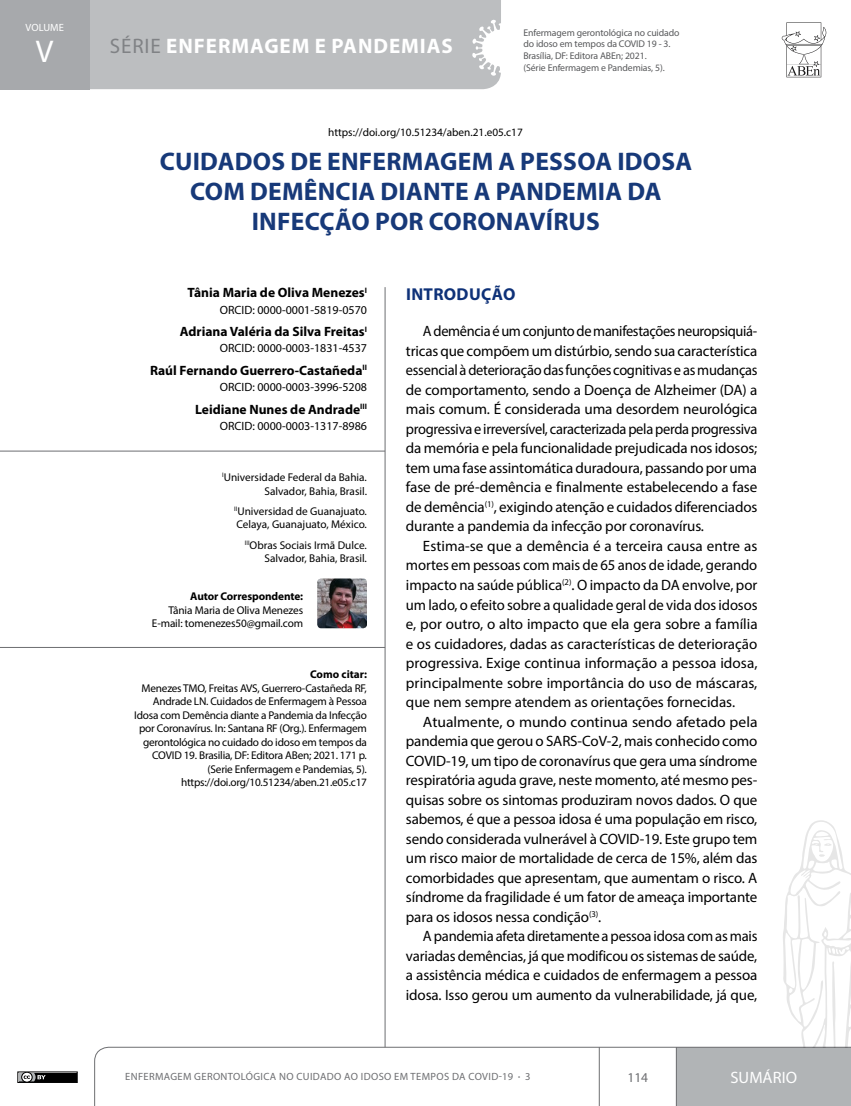
<style>
.page{position:relative;width:851px;height:1106px;background:#fff}
.page>*{position:absolute;margin:0;border:0;box-sizing:border-box;transform-origin:0 0}
.t1{font:31.5px "Myriad Pro";color:#fff}
.t2{font:700 25.5px/30px "Myriad Pro";letter-spacing:.01em;color:#173979;text-align:center}
.t3{font:700 21px "Myriad Pro";letter-spacing:.045em;color:#fff}
.t4{font:700 17.25px "Myriad Pro";letter-spacing:.02em;color:#0e3178}
.t5{font:16.5px "Myriad Pro";letter-spacing:.005em;color:#fff}
.t6{font:15px/19.5px "Myriad Pro";letter-spacing:-.01em;color:#000;text-align:justify}
.t7{font:15px/19.5px "Myriad Pro";letter-spacing:-.01em;color:#000;text-align:justify;scale:.96 1}
.t8{font:15px/19.5px "Myriad Pro";letter-spacing:-.01em;color:#000;text-align:justify;scale:1.04 1}
.t9{font:700 13.5px "Myriad Pro";color:#000}
.t10{font:13.5px "Myriad Pro";color:#6d6e71}
.t11{font:12px "Myriad Pro";color:#000}
.t12{font:11.25px/13.5px "Myriad Pro";letter-spacing:-.02em;color:#000;text-align:right}
.t13{font:11.25px/13.5px "Myriad Pro";color:#000;text-align:right}
.t14{font:700 11.25px "Myriad Pro";letter-spacing:-.01em;color:#000}
.t15{font:10.5px "Myriad Pro";letter-spacing:.035em;color:#6d6e71}
.t16{font:10.5px "Myriad Pro";letter-spacing:.005em;color:#fff}
.t17{font:9.75px/11.7px "Myriad Pro";letter-spacing:-.01em;color:#58595b}
.s1{font-weight:400;color:#808285}
.s2{font-size:7.5px}
</style>
<div class="page">
<svg style="left:94px;top:1046px;width:756px;height:60px"></svg>
<svg style="left:782px;top:820px;width:68px;height:227px"></svg>
<div style="left:89px;top:0;width:412px;height:89px;background:#bcbec0"></div>
<svg style="left:781px;top:22px;width:45px;height:55px"></svg>
<div style="left:0;top:0;width:89px;height:89px;background:#a7a9ac"></div>
<div style="left:17px;top:1071px;width:61px;height:11px;border:1px solid #000"></div>
<div style="left:19px;top:1073px;width:57px;height:8px;background:#000"></div>
<svg style="left:19px;top:1073px;width:27px;height:8px"></svg>
<hr style="left:385px;top:287px;width:1px;height:760px;background:#6d6e71">
<img style="left:317px;top:578px;width:50px;height:50px">
<hr style="left:0;top:451px;width:385px;height:1px;background:#6d6e71">
<hr style="left:0;top:647px;width:385px;height:1px;background:#6d6e71">
<p class="t16" style="left:25px;top:21px;width:40px">VOLUME</p>
<h1 class="t1" style="left:36px;top:32px;width:19px">V</h1>
<h3 class="t3" style="left:110px;top:34px;width:344px"><span class="s1">SÉRIE</span> ENFERMAGEM E PANDEMIAS</h3>
<p class="t17" style="left:523px;top:26px;width:158px">Enfermagem gerontológica no cuidado do idoso em tempos da COVID 19 - 3.<br>Brasília, DF: Editora ABEn; 2021.<br>(Série Enfermagem e Pandemias, 5).</p>
<p class="t13" style="left:328px;top:126px;width:196px">https://doi.org/10.51234/aben.21.e05.c17</p>
<h2 class="t2" style="left:160px;top:147px;width:534px">CUIDADOS DE ENFERMAGEM A PESSOA IDOSA<br>COM DEMÊNCIA DIANTE A PANDEMIA DA<br>INFECÇÃO POR CORONAVÍRUS</h2>
<p class="t9" style="left:187px;top:285px;width:181px">Tânia Maria de Oliva Menezes<sup>I</sup></p>
<p class="t11" style="left:220px;top:302px;width:149px">ORCID: 0000-0001-5819-0570</p>
<p class="t9" style="left:180px;top:324px;width:189px">Adriana Valéria da Silva Freitas<sup>I</sup></p>
<p class="t11" style="left:220px;top:341px;width:149px">ORCID: 0000-0003-1831-4537</p>
<p class="t9" style="left:150px;top:363px;width:218px">Raúl Fernando Guerrero-Castañeda<sup>II</sup></p>
<p class="t11" style="left:220px;top:380px;width:149px">ORCID: 0000-0003-3996-5208</p>
<p class="t9" style="left:195px;top:402px;width:173px">Leidiane Nunes de Andrade<sup>III</sup></p>
<p class="t11" style="left:220px;top:418px;width:149px">ORCID: 0000-0003-1317-8986</p>
<p class="t13" style="left:222px;top:470px;width:146px"><sup>I</sup>Universidade Federal da Bahia.<br>Salvador, Bahia, Brasil.</p>
<p class="t13" style="left:234px;top:504px;width:134px;text-align:left"><sup>II</sup>Universidad de Guanajuato.<br>Celaya, Guanajuato, México.</p>
<p class="t13" style="left:245px;top:538px;width:123px"><sup>III</sup>Obras Sociais Irmã Dulce.<br>Salvador, Bahia, Brasil.</p>
<p class="t14" style="left:190px;top:590px;width:114px">Autor Correspondente:</p>
<p class="t12" style="left:152px;top:603px;width:153px">Tânia Maria de Oliva Menezes<br>E-mail: tomenezes50@gmail.com</p>
<p class="t14" style="left:310px;top:668px;width:58px">Como citar:</p>
<p class="t12" style="left:134px;top:681px;width:234px">Menezes TMO, Freitas AVS, Guerrero-Castañeda RF, Andrade LN. Cuidados de Enfermagem à Pessoa Idosa com Demência diante a Pandemia da Infecção por Coronavírus. In: Santana RF (Org.). Enfermagem gerontológica no cuidado do idoso em tempos da COVID 19. Brasilia, DF: Editora ABen; 2021. 171 p. (Serie Enfermagem e Pandemias, 5). https://doi.org/10.51234/aben.21.e05.c17</p>
<p class="t4" style="left:406px;top:284px;width:111px">INTRODUÇÃO</p>
<p class="t7" style="left:406px;top:321px;width:368px;text-indent:17px">A demência é um conjunto de manifestações neuropsiquiá&shy;tricas que compõem um distúrbio, sendo sua característica essencial à deterioração das funções cognitivas e as mudanças de comportamento, sendo a Doença de Alzheimer (DA) a mais comum. É considerada uma desordem neurológica progressiva e irreversível, caracterizada pela perda progressiva da memória e pela funcionalidade prejudicada nos idosos; tem uma fase assintomática duradoura, passando por uma fase de pré-demência e finalmente estabelecendo a fase de demência<sup>(1)</sup>, exigindo atenção e cuidados diferenciados durante a pandemia da infecção por coronavírus.</p>
<p class="t6" style="left:406px;top:536px;width:353px;text-indent:17px">Estima-se que a demência é a terceira causa entre as mortes em pessoas com mais de 65 anos de idade, gerando impacto na saúde pública<sup>(2)</sup>. O impacto da DA envolve, por um lado, o efeito sobre a qualidade geral de vida dos idosos e, por outro, o alto impacto que ela gera sobre a família e os cuidadores, dadas as características de deterioração progressiva. Exige continua informação a pessoa idosa, principalmente sobre importância do uso de máscaras, que nem sempre atendem as orientações fornecidas.</p>
<p class="t8" style="left:406px;top:711px;width:339px;text-indent:17px">Atualmente, o mundo continua sendo afetado pela pandemia que gerou o SARS-CoV-2, mais conhecido como COVID-19, um tipo de coronavírus que gera uma síndrome respiratória aguda grave, neste momento, até mesmo pes&shy;quisas sobre os sintomas produziram novos dados. O que sabemos, é que a pessoa idosa é uma população em risco, sendo considerada vulnerável à COVID-19. Este grupo tem um risco maior de mortalidade de cerca de 15%, além das comorbidades que apresentam, que aumentam o risco. A síndrome da fragilidade é um fator de ameaça importante para os idosos nessa condição<sup>(3)</sup>.</p>
<p class="t6" style="left:406px;top:926px;width:353px;text-indent:17px">A pandemia afeta diretamente a pessoa idosa com as mais variadas demências, já que modificou os sistemas de saúde, a assistência médica e cuidados de enfermagem a pessoa idosa. Isso gerou um aumento da vulnerabilidade, já que,</p>
<p class="t15" style="left:125px;top:1070px;width:407px">ENFERMAGEM GERONTOLÓGICA NO CUIDADO AO IDOSO EM TEMPOS DA COVID-19 <span class="s2">•</span> 3</p>
<p class="t10" style="left:627px;top:1068px;width:22px">114</p>
<p class="t5" style="left:730px;top:1067px;width:68px">SUMÁRIO</p>
</div>
